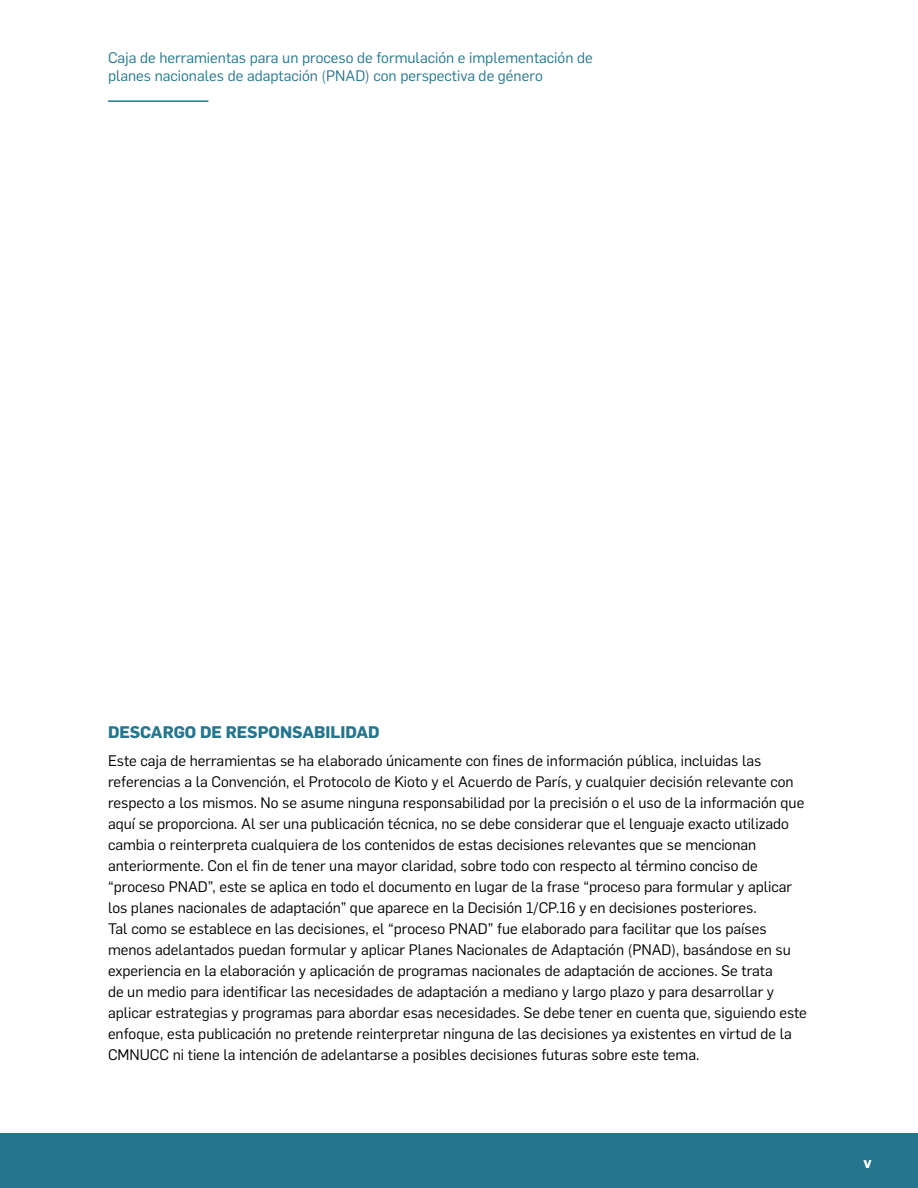
<style>
.page{position:relative;width:918px;height:1188px;background:#fff}
.page>*{position:absolute;margin:0;border:0;box-sizing:border-box;transform-origin:0 0}
.Pre_H1{font:700 16.5px "Flama";color:#25758e}
.Pre_body_copy{font:15px/21px "Flama";color:#000}
.t1{font:15px/18px "Flama";color:#25758e}
.t2{font:700 15px "Flama";color:#fff}
</style>
<div class="page">
<div style="left:0;top:1133px;width:918px;height:55px;background:#25758e"></div>
<hr style="left:108px;top:100px;width:100px;height:2px;background:#25758e">
<p class="t1" style="left:108px;top:48px;width:486px">Caja de herramientas para un proceso de formulación e implementación de planes nacionales de adaptación (PNAD) con perspectiva de género</p>
<p class="Pre_H1" style="left:108px;top:720px;width:273px">DESCARGO DE RESPONSABILIDAD</p>
<p class="Pre_body_copy" style="left:108px;top:749px;width:700px">Este caja de herramientas se ha elaborado únicamente con fines de información pública, incluidas las referencias a la Convención, el Protocolo de Kioto y el Acuerdo de París, y cualquier decisión relevante con respecto a los mismos. No se asume ninguna responsabilidad por la precisión o el uso de la información que aquí se proporciona. Al ser una publicación técnica, no se debe considerar que el lenguaje exacto utilizado cambia o reinterpreta cualquiera de los contenidos de estas decisiones relevantes que se mencionan anteriormente. Con el fin de tener una mayor claridad, sobre todo con respecto al término conciso de “proceso PNAD”, este se aplica en todo el documento en lugar de la frase “proceso para formular y aplicar los planes nacionales de adaptación” que aparece en la Decisión 1/CP.16 y en decisiones posteriores.<br>Tal como se establece en las decisiones, el “proceso PNAD” fue elaborado para facilitar que los países menos adelantados puedan formular y aplicar Planes Nacionales de Adaptación (PNAD), basándose en su experiencia en la elaboración y aplicación de programas nacionales de adaptación de acciones. Se trata<br>de un medio para identificar las necesidades de adaptación a mediano y largo plazo y para desarrollar y aplicar estrategias y programas para abordar esas necesidades. Se debe tener en cuenta que, siguiendo este enfoque, esta publicación no pretende reinterpretar ninguna de las decisiones ya existentes en virtud de la CMNUCC ni tiene la intención de adelantarse a posibles decisiones futuras sobre este tema.</p>
<p class="t2" style="left:863px;top:1152px;width:10px">v</p>
</div>
